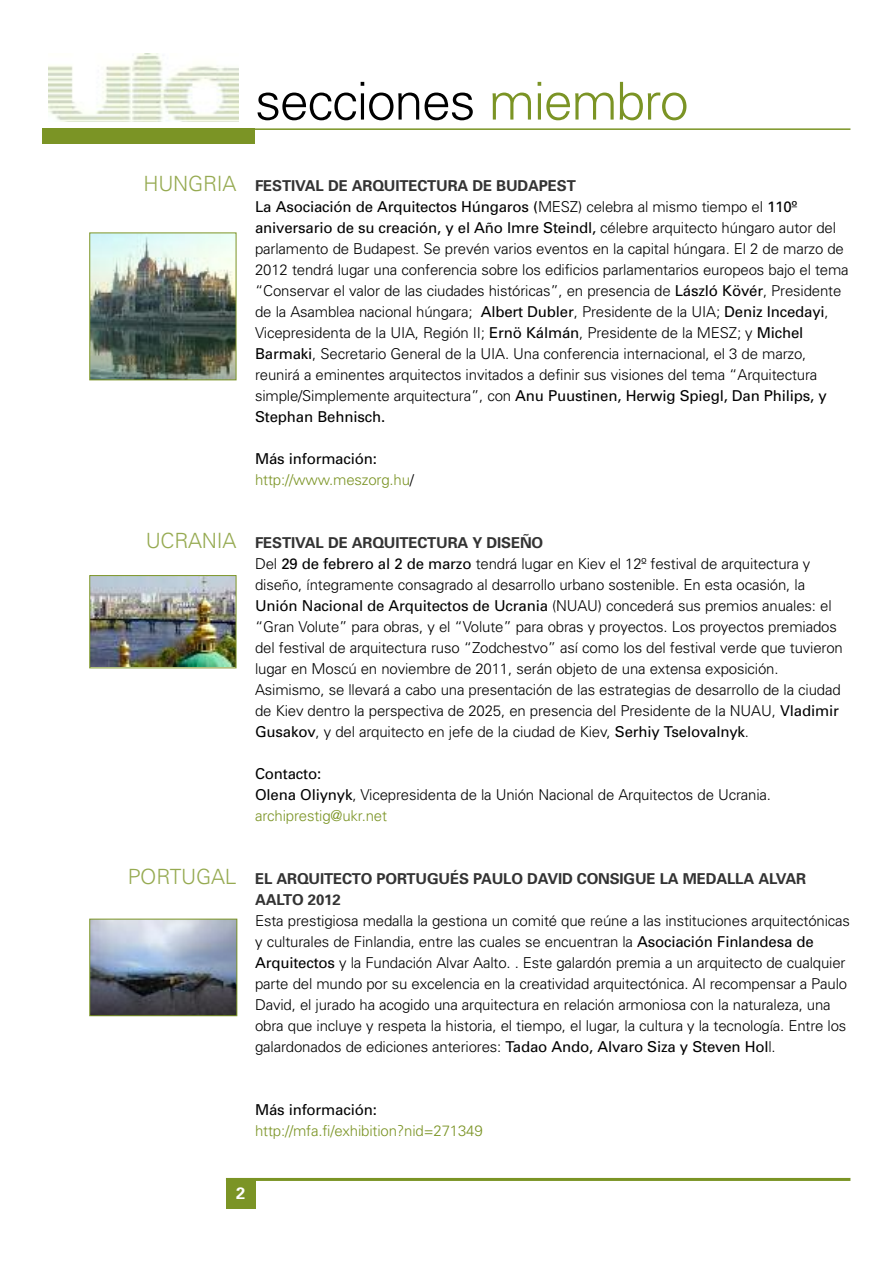
<style>
.page{position:relative;width:893px;height:1263px;background:#fff}
.page>*{position:absolute;margin:0;border:0;box-sizing:border-box;transform-origin:0 0}
.t1{font:300 52.2px "Univers";letter-spacing:-.03em;color:#000}
.t2{font:300 21px "Univers";letter-spacing:-.01em;color:#96aa51}
.t3{font:700 16.5px "Univers";color:#fff}
.t4{font:300 15px/21px "Univers";letter-spacing:-.01em;color:#000}
.t5{font:300 15px/21px "Univers";letter-spacing:-.01em;color:#7b9425}
.t6{font:700 15px/21px "Univers";letter-spacing:-.01em;color:#333}
.t7{font:15px "Univers";letter-spacing:-.01em;color:#000}
.s1{color:#7b9425}
.s2{font-weight:700;color:#333}
.s3{font-weight:400}
.s4{font-weight:400;color:#000}
.s5{color:#000}
</style>
<div class="page">
<div style="left:43px;top:128px;width:212px;height:16px;background:#7b9425"></div>
<hr style="left:43px;top:128px;width:807px;height:2px;background:#7b9425">
<img style="left:49px;top:54px;width:189px;height:68px">
<div style="left:226px;top:1178px;width:29px;height:30px;background:#7b9425"></div>
<hr style="left:226px;top:1178px;width:624px;height:3px;background:#7b9425">
<img style="left:91px;top:234px;width:144px;height:144px">
<div style="left:89px;top:232px;width:148px;height:148px;border:1px solid #7b9425"></div>
<img style="left:91px;top:921px;width:144px;height:93px">
<div style="left:89px;top:919px;width:148px;height:97px;border:1px solid #7b9425"></div>
<img style="left:91px;top:577px;width:144px;height:89px">
<div style="left:89px;top:575px;width:148px;height:93px;border:1px solid #7b9425"></div>
<h1 class="t1" style="left:255px;top:82px;width:435px">secciones <span class="s1">miembro</span></h1>
<h2 class="t2" style="left:143px;top:176px;width:95px">HUNGRIA</h2>
<p class="t4" style="left:255px;top:177px;width:595px"><span class="s2">FESTIVAL DE ARQUITECTURA DE BUDAPEST<br></span><span class="s3">La Asociación de Arquitectos Húngaros (</span>MESZ) celebra al mismo tiempo el <span class="s3">110º aniversario de su creación, y el Año Imre Steindl,</span> célebre arquitecto húngaro autor del parlamento de Budapest. Se prevén varios eventos en la capital húngara. El 2 de marzo de 2012 tendrá lugar una conferencia sobre los edificios parlamentarios europeos bajo el tema “Conservar el valor de las ciudades históricas”, en presencia de <span class="s3">László Kövér</span>, Presidente de la Asamblea nacional húngara; <span class="s3">Albert Dubler</span>, Presidente de la UIA; <span class="s3">Deniz Incedayi</span>, Vicepresidenta de la UIA, Región II; <span class="s3">Ernö Kálmán</span>, Presidente de la MESZ; y <span class="s3">Michel Barmaki</span>, Secretario General de la UIA. Una conferencia internacional, el 3 de marzo, reunirá a eminentes arquitectos invitados a definir sus visiones del tema “Arquitectura simple/Simplemente arquitectura”, con <span class="s3">Anu Puustinen, Herwig Spiegl, Dan Philips, y Stephan Behnisch.</span></p>
<p class="t5" style="left:255px;top:450px;width:160px"><span class="s4">Más información: </span>http://www.meszorg.hu<span class="s5">/</span></p>
<h2 class="t2" style="left:146px;top:533px;width:92px">UCRANIA</h2>
<p class="t4" style="left:255px;top:534px;width:589px"><span class="s2">FESTIVAL DE ARQUITECTURA Y DISEÑO<br></span>Del <span class="s3">29 de febrero al 2 de marzo</span> tendrá lugar en Kiev el 12º festival de arquitectura y diseño, íntegramente consagrado al desarrollo urbano sostenible. En esta ocasión, la <span class="s3">Unión Nacional de Arquitectos de Ucrania</span> (NUAU) concederá sus premios anuales: el “Gran Volute” para obras, y el “Volute” para obras y proyectos. Los proyectos premiados del festival de arquitectura ruso “Zodchestvo” así como los del festival verde que tuvieron lugar en Moscú en noviembre de 2011, serán objeto de una extensa exposición.<br>Asimismo, se llevará a cabo una presentación de las estrategias de desarrollo de la ciudad de Kiev dentro la perspectiva de 2025, en presencia del Presidente de la NUAU, <span class="s3">Vladimir Gusakov</span>, y del arquitecto en jefe de la ciudad de Kiev, <span class="s3">Serhiy Tselovalnyk</span>.</p>
<p class="t4" style="left:255px;top:765px;width:517px"><span class="s3">Contacto:<br>Olena Oliynyk</span>, Vicepresidenta de la Unión Nacional de Arquitectos de Ucrania. <span class="s1">archiprestig@ukr.net</span></p>
<h2 class="t2" style="left:128px;top:869px;width:110px">PORTUGAL</h2>
<p class="t6" style="left:255px;top:870px;width:553px">EL ARQUITECTO PORTUGUÉS PAULO DAVID CONSIGUE LA MEDALLA ALVAR<br>AALTO 2012</p>
<p class="t4" style="left:255px;top:912px;width:596px">Esta prestigiosa medalla la gestiona un comité que reúne a las instituciones arquitectónicas y culturales de Finlandia, entre las cuales se encuentran la <span class="s3">Asociación Finlandesa de Arquitectos</span> y la Fundación Alvar Aalto. . Este galardón premia a un arquitecto de cualquier parte del mundo por su excelencia en la creatividad arquitectónica. Al recompensar a Paulo David, el jurado ha acogido una arquitectura en relación armoniosa con la naturaleza, una obra que incluye y respeta la historia, el tiempo, el lugar, la cultura y la tecnología. Entre los galardonados de ediciones anteriores: <span class="s3">Tadao Ando, Alvaro Siza y Steven Hol</span>l.</p>
<p class="t7" style="left:255px;top:1104px;width:123px">Más información:</p>
<p class="t5" style="left:255px;top:1122px;width:229px">http://mfa.fi/exhibition?nid=271349</p>
<p class="t3" style="left:236px;top:1187px;width:11px">2</p>
</div>
